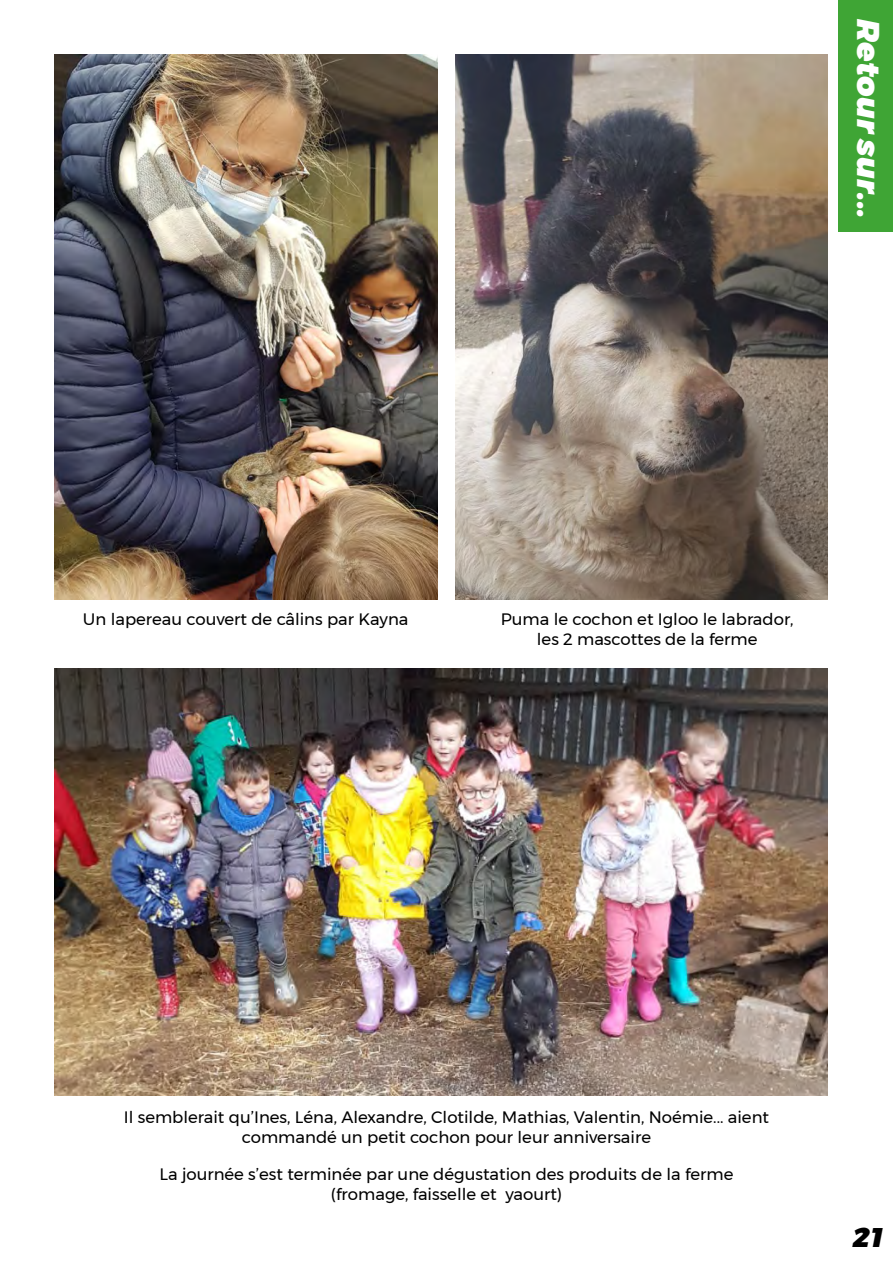
<style>
.page{position:relative;width:893px;height:1263px;background:#fff}
.page>*{position:absolute;margin:0;border:0;box-sizing:border-box;transform-origin:0 0}
.t1{font:italic 900 31.5px "Montserrat";color:#fff}
.t2{font:italic 900 27px "Montserrat";color:#000}
.t3{font:16.5px/19.8px "Montserrat";color:#000;text-align:center}
</style>
<div class="page">
<div style="left:839px;top:0;width:54px;height:232px;background:#3fa535"></div>
<img style="left:54px;top:669px;width:774px;height:426px">
<img style="left:54px;top:54px;width:383px;height:546px">
<img style="left:455px;top:54px;width:373px;height:546px">
<h1 class="t1" style="left:894px;top:19px;width:201px;rotate:90deg">Retour sur...</h1>
<p class="t3" style="left:83px;top:609px;width:327px">Un lapereau couvert de câlins par Kayna</p>
<p class="t3" style="left:501px;top:609px;width:294px">Puma le cochon et Igloo le labrador, les 2 mascottes de la ferme</p>
<p class="t3" style="left:124px;top:1107px;width:647px">Il semblerait qu’Ines, Léna, Alexandre, Clotilde, Mathias, Valentin, Noémie... aient commandé un petit cochon pour leur anniversaire</p>
<p class="t3" style="left:160px;top:1164px;width:575px">La journée s’est terminée par une dégustation des produits de la ferme (fromage, faisselle et yaourt)</p>
<h2 class="t2" style="left:852px;top:1215px;width:32px">21</h2>
</div>
